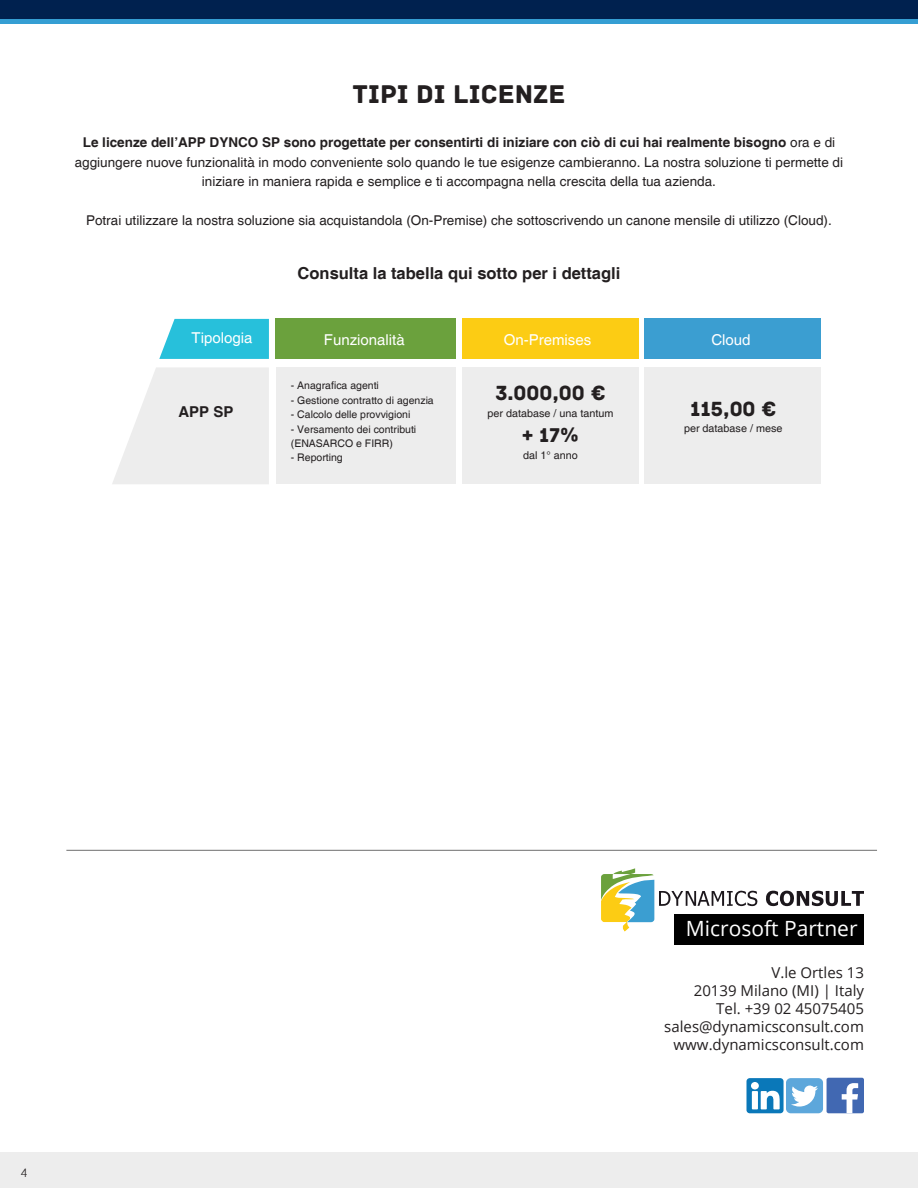
<style>
.page{position:relative;width:918px;height:1188px;background:#fff}
.page>*{position:absolute;margin:0;border:0;box-sizing:border-box;transform-origin:0 0}
.t1{font:27px "Archive";color:#231f20}
.t2{font:21.6px "Archive";color:#231f20}
.t3{font:21px "Open Sans";color:#fff}
.t4{font:21px "Archive";color:#231f20}
.t5{font:700 16.5px "Helvetica";color:#231f20}
.t6{font:15px "Open Sans";color:#231f20}
.t7{font:15px "Helvetica";color:#fff}
.t8{font:700 15px "Helvetica";color:#231f20}
.t9{font:13.5px/19.5px "Helvetica";color:#231f20;text-align:center}
.t10{font:300 12px "Helv";color:#231f20}
.t11{font:10.8px "Helvetica";color:#231f20}
.t12{font:10.5px/14.4px "Helvetica";color:#231f20}
.s1{font-weight:700}
</style>
<div class="page">
<div style="left:675px;top:914px;width:189px;height:31px;background:#000"></div>
<div style="left:0;top:0;width:918px;height:20px;background:#00214f"></div>
<div style="left:0;top:19px;width:918px;height:5px;background:#359ed3"></div>
<div style="left:0;top:1152px;width:918px;height:36px;background:#ededed"></div>
<svg style="left:766px;top:891px;width:98px;height:15px"></svg>
<svg style="left:601px;top:868px;width:157px;height:64px"></svg>
<hr style="left:66px;top:850px;width:811px;height:1px;background:#6e6e6e">
<div style="left:827px;top:1078px;width:37px;height:35px;background:#4168b2;border-radius:2px"></div>
<svg style="left:842px;top:1083px;width:16px;height:30px"></svg>
<div style="left:786px;top:1078px;width:37px;height:35px;background:#5da7db;border-radius:5px"></div>
<svg style="left:791px;top:1085px;width:27px;height:22px"></svg>
<svg style="left:747px;top:1078px;width:37px;height:35px"></svg>
<div style="left:276px;top:367px;width:179px;height:117px;background:#ededed"></div>
<div style="left:276px;top:319px;width:180px;height:40px;background:#6ba13d"></div>
<div style="left:462px;top:319px;width:177px;height:40px;background:#fccc14"></div>
<div style="left:644px;top:319px;width:177px;height:40px;background:#3b9ed1"></div>
<div style="left:462px;top:367px;width:177px;height:117px;background:#ededed"></div>
<div style="left:644px;top:367px;width:177px;height:117px;background:#ededed"></div>
<svg style="left:159px;top:319px;width:110px;height:40px"></svg>
<svg style="left:112px;top:367px;width:157px;height:117px"></svg>
<p class="t1" style="left:353px;top:78px;width:214px">TIPI DI LICENZE</p>
<p class="t9" style="left:75px;top:133px;width:770px"><span class="s1">Le licenze dell’APP DYNCO SP sono progettate per consentirti di iniziare con ciò di cui hai realmente bisogno</span> ora e di aggiungere nuove funzionalità in modo conveniente solo quando le tue esigenze cambieranno. La nostra soluzione ti permette di iniziare in maniera rapida e semplice e ti accompagna nella crescita della tua azienda.</p>
<p class="t9" style="left:86px;top:211px;width:747px">Potrai utilizzare la nostra soluzione sia acquistandola (On-Premise) che sottoscrivendo un canone mensile di utilizzo (Cloud).</p>
<p class="t5" style="left:298px;top:264px;width:324px">Consulta la tabella qui sotto per i dettagli</p>
<p class="t7" style="left:192px;top:330px;width:62px">Tipologia</p>
<p class="t8" style="left:178px;top:402px;width:57px">APP SP</p>
<p class="t7" style="left:324px;top:331px;width:82px">Funzionalità</p>
<p class="t7" style="left:504px;top:331px;width:89px">On-Premises</p>
<p class="t7" style="left:711px;top:331px;width:41px">Cloud</p>
<p class="t12" style="left:291px;top:379px;width:90px">- Anagrafica agenti</p>
<p class="t12" style="left:291px;top:393px;width:144px">- Gestione contratto di agenzia</p>
<p class="t12" style="left:291px;top:408px;width:121px">- Calcolo delle provvigioni</p>
<p class="t12" style="left:291px;top:422px;width:127px">- Versamento dei contributi (ENASARCO e FIRR)</p>
<p class="t12" style="left:291px;top:451px;width:53px">- Reporting</p>
<p class="t2" style="left:495px;top:380px;width:112px">3.000,00 €</p>
<p class="t11" style="left:487px;top:407px;width:128px">per database / una tantum</p>
<p class="t4" style="left:522px;top:423px;width:59px">+ 17%</p>
<p class="t11" style="left:523px;top:449px;width:56px">dal 1° anno</p>
<p class="t2" style="left:690px;top:396px;width:87px">115,00 €</p>
<p class="t11" style="left:684px;top:422px;width:100px">per database / mese</p>
<p class="t10" style="left:21px;top:1165px;width:8px">4</p>
<p class="t3" style="left:686px;top:914px;width:173px">Microsoft Partner</p>
<p class="t6" style="left:771px;top:963px;width:94px">V.le Ortles 13</p>
<p class="t6" style="left:694px;top:981px;width:172px">20139 Milano (MI) | Italy</p>
<p class="t6" style="left:716px;top:999px;width:149px">Tel. +39 02 45075405</p>
<p class="t6" style="left:664px;top:1017px;width:201px">sales@dynamicsconsult.com</p>
<p class="t6" style="left:674px;top:1035px;width:192px">www.dynamicsconsult.com</p>
</div>
